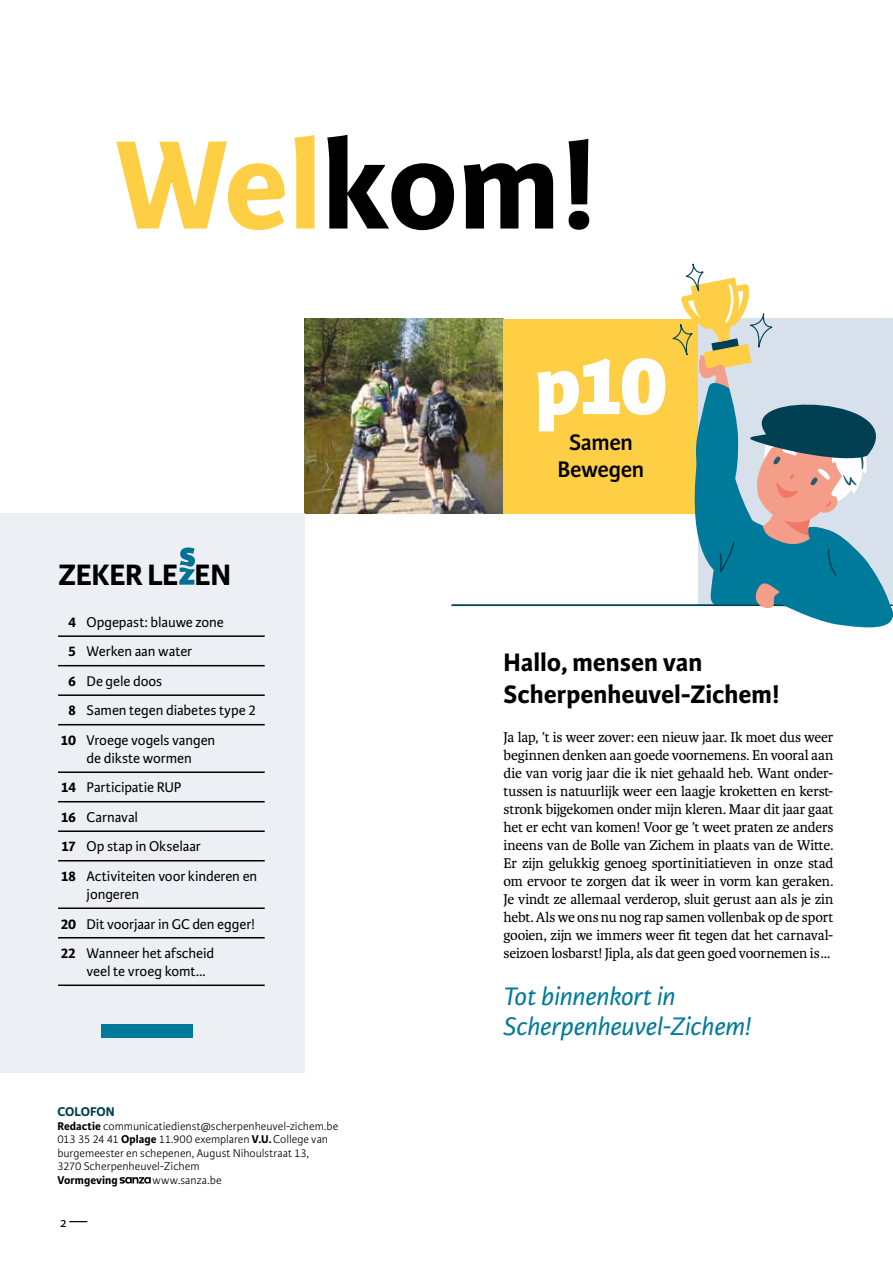
<style>
.page{position:relative;width:893px;height:1263px;background:#fff}
.page>*{position:absolute;margin:0;border:0;box-sizing:border-box;transform-origin:0 0}
.t1{font:700 134.25px "Karmina Sans";color:#000}
.t2{font:800 88.05px "Karmina Sans";color:#fff}
.t3{font:700 31.5px "Karmina Sans";letter-spacing:-.01em;color:#000}
.t4{font:700 27px/31.5px "Karmina Sans";color:#000}
.t5{font:italic 27px/30px "Karmina Sans";color:#007a9b}
.t6{font:600 24px/27px "Karmina Sans";letter-spacing:-.015em;color:#000;text-align:center}
.t7{font:15px/18px "Karmina";letter-spacing:-.015em;color:#000;text-align:justify}
.t8{font:15px/29.5px "Karmina Sans";letter-spacing:-.005em;color:#000}
.t9{font:700 13.5px "Karmina Sans";letter-spacing:-.005em;color:#004052}
.t10{font:13.5px "Karmina Sans";color:#000}
.t11{font:300 12px/13.5px "Karmina Sans";color:#000}
.t12{font:700 12px "Karmina Sans";letter-spacing:.005em;color:#000}
.s1{color:#fecf44}
.s2{font-weight:700}
.s3{font-family:"Karmina";font-size:18px}
</style>
<div class="page">
<img style="left:304px;top:319px;width:200px;height:194px">
<div style="left:504px;top:319px;width:194px;height:194px;background:#fecf44"></div>
<svg style="left:120px;top:1177px;width:31px;height:7px"></svg>
<div style="left:0;top:513px;width:304px;height:560px;background:#ecf0f5"></div>
<div style="left:101px;top:1024px;width:91px;height:14px;background:#007a9b"></div>
<hr style="left:58px;top:635px;width:207px;height:2px;background:#000">
<hr style="left:58px;top:665px;width:207px;height:1px;background:#000">
<hr style="left:58px;top:694px;width:207px;height:2px;background:#000">
<hr style="left:58px;top:724px;width:207px;height:1px;background:#000">
<hr style="left:58px;top:771px;width:207px;height:2px;background:#000">
<hr style="left:58px;top:801px;width:207px;height:1px;background:#000">
<hr style="left:58px;top:830px;width:207px;height:2px;background:#000">
<hr style="left:58px;top:860px;width:207px;height:1px;background:#000">
<hr style="left:58px;top:907px;width:207px;height:2px;background:#000">
<hr style="left:58px;top:937px;width:207px;height:1px;background:#000">
<hr style="left:58px;top:984px;width:207px;height:2px;background:#000">
<svg style="left:179px;top:547px;width:16px;height:38px"></svg>
<hr style="left:452px;top:604px;width:440px;height:2px;background:#004052">
<svg style="left:666px;top:263px;width:227px;height:365px"></svg>
<h1 class="t1" style="left:115px;top:108px;width:484px"><span class="s1">Wel</span>kom!</h1>
<h3 class="t3" style="left:58px;top:556px;width:174px">ZEKER LE EN</h3>
<p class="t8" style="left:68px;top:607px;width:157px"><span class="s2">4</span> Opgepast: blauwe zone</p>
<p class="t8" style="left:68px;top:637px;width:125px"><span class="s2">5</span> Werken aan water</p>
<p class="t8" style="left:68px;top:667px;width:95px"><span class="s2">6</span> De gele doos</p>
<p class="t8" style="left:68px;top:696px;width:190px"><span class="s2">8</span> Samen tegen diabetes type 2</p>
<p class="t8" style="left:61px;top:726px;width:156px"><span class="s2">10</span> Vroege vogels vangen</p>
<p class="t8" style="left:61px;top:744px;width:198px;text-indent:26px">de dikste wormen<br><span class="s2">14</span> Participatie RUP<br><span class="s2">16</span> Carnaval<br><span class="s2">17</span> Op stap in Okselaar<br><span class="s2">18</span> Activiteiten voor kinderen en</p>
<p class="t8" style="left:61px;top:880px;width:196px;text-indent:26px">jongeren<br><span class="s2">20</span> Dit voorjaar in GC den egger!<br><span class="s2">22</span> Wanneer het afscheid</p>
<p class="t8" style="left:87px;top:957px;width:120px">veel te vroeg komt…</p>
<p class="t9" style="left:57px;top:1104px;width:59px">COLOFON</p>
<p class="t11" style="left:57px;top:1119px;width:282px"><span class="s2">Redactie</span> communicatiedienst@scherpenheuvel-zichem.be 013 35 24 41 <span class="s2">Oplage</span> 11.900 exemplaren <span class="s2">V.U.</span> College van burgemeester en schepenen, August Nihoulstraat 13,<br>3270 Scherpenheuvel-Zichem</p>
<p class="t12" style="left:57px;top:1173px;width:62px">Vormgeving</p>
<p class="t11" style="left:152px;top:1173px;width:71px">www.sanza.be</p>
<p class="t10" style="left:60px;top:1214px;width:29px">2<span class="s3">—</span></p>
<h2 class="t2" style="left:535px;top:334px;width:133px">p10</h2>
<h3 class="t6" style="left:558px;top:429px;width:88px">Samen<br>Bewegen</h3>
<h3 class="t4" style="left:504px;top:647px;width:277px">Hallo, mensen van<br>Scherpenheuvel-Zichem!</h3>
<p class="t7" style="left:504px;top:728px;width:331px">Ja lap, ’t is weer zover: een nieuw jaar. Ik moet dus weer beginnen denken aan goede voornemens. En vooral aan die van vorig jaar die ik niet gehaald heb. Want onder&shy;tussen is natuurlijk weer een laagje kroketten en kerst&shy;stronk bijgekomen onder mijn kleren. Maar dit jaar gaat het er echt van komen! Voor ge ’t weet praten ze anders ineens van de Bolle van Zichem in plaats van de Witte.<br>Er zijn gelukkig genoeg sportinitiatieven in onze stad om ervoor te zorgen dat ik weer in vorm kan geraken.<br>Je vindt ze allemaal verderop, sluit gerust aan als je zin hebt. Als we ons nu nog rap samen vollenbak op de sport gooien, zijn we immers weer fit tegen dat het carnaval&shy;seizoen losbarst! Jipla, als dat geen goed voornemen is…</p>
<h3 class="t5" style="left:504px;top:982px;width:250px">Tot binnenkort in<br>Scherpenheuvel-Zichem!</h3>
</div>
